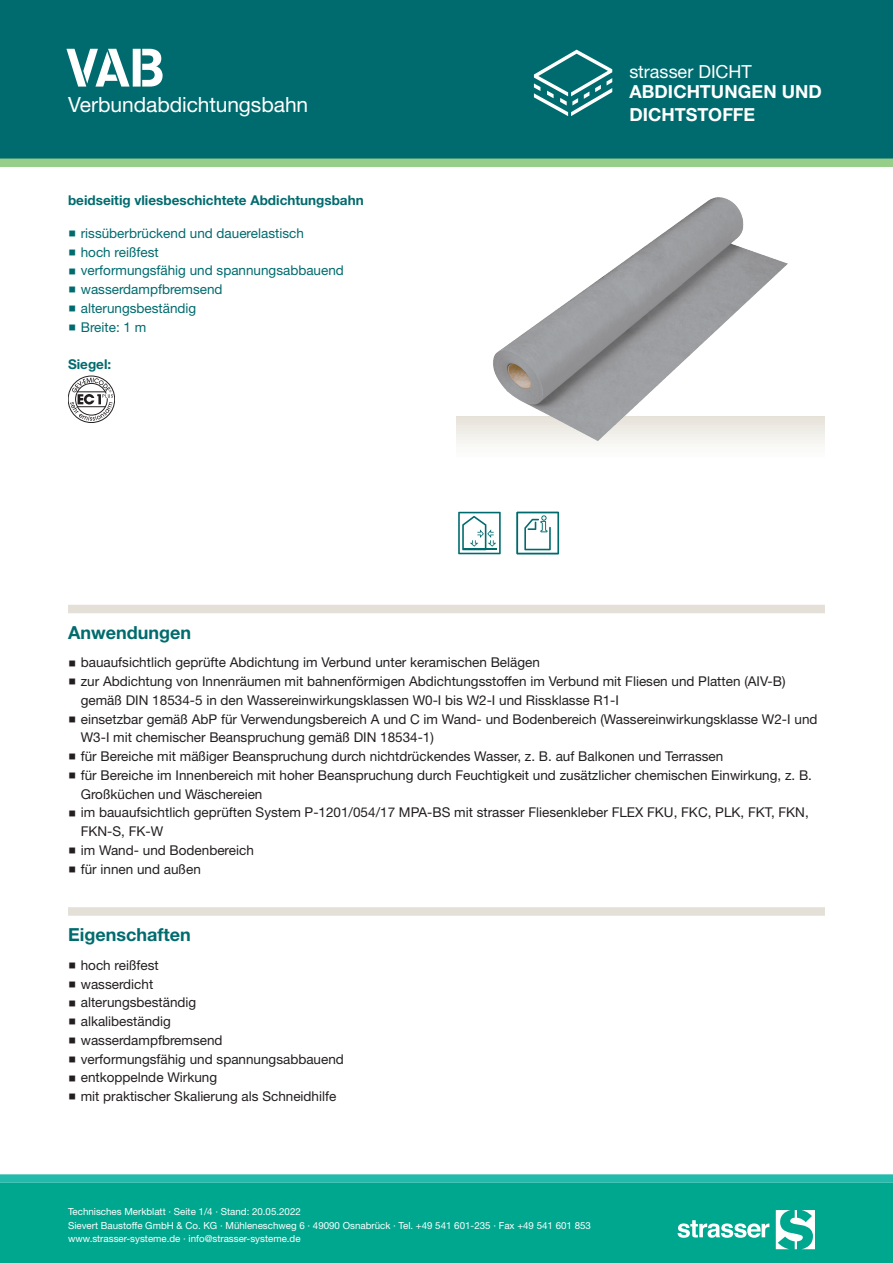
<style>
.page{position:relative;width:893px;height:1263px;background:#fff}
.page>*{position:absolute;margin:0;border:0;box-sizing:border-box;transform-origin:0 0}
.CB_AF_STR_Produkt_ku{font:700 54px "Standard CT Stencil";color:#fff}
.CB_AF_STR_Produkt_la{font:21px "Helvetica Neue LT Std";letter-spacing:-.005em;color:#fff}
.CB_AF_STR_Produktgru{font:700 18px/22.5px "Helvetica Neue LT Std";letter-spacing:.005em;color:#fff}
.CB_AF_STR_Ueberschri{font:700 18px "Helvetica Neue LT Std";color:#006b6e}
.CB_AF_STR_Produktgru-2{font:18px "Helvetica Neue LT Std";color:#fff}
.t1{font:13.5px/18.8px "Helvetica Neue LT Std";color:#231f20}
.t2{font:13.5px "Helvetica Neue LT Std";color:#006b6e}
.CB_AF_STR_Grundschri{font:700 13.5px "Helvetica Neue LT Std";color:#006b6e}
.t3{font:9.75px/13.5px "Helvetica Neue LT Std";color:#fff}
</style>
<div class="page">
<div style="left:0;top:0;width:893px;height:159px;background:#006b6e"></div>
<div style="left:0;top:159px;width:893px;height:8px;background:#96ce8a"></div>
<svg style="left:534px;top:50px;width:78px;height:66px"></svg>
<div style="left:0;top:1183px;width:893px;height:80px;background:#00a78f"></div>
<svg style="left:678px;top:1220px;width:91px;height:18px"></svg>
<svg style="left:776px;top:1210px;width:39px;height:39px"></svg>
<div style="left:0;top:1174px;width:893px;height:9px;background:#22bbab"></div>
<svg style="left:456px;top:416px;width:369px;height:29px"></svg>
<img style="left:492px;top:197px;width:297px;height:245px">
<svg style="left:458px;top:512px;width:43px;height:42px"></svg>
<hr style="left:463px;top:549px;width:34px;height:1px;background:#006b6e">
<svg style="left:516px;top:512px;width:43px;height:42px"></svg>
<div style="left:68px;top:376px;width:47px;height:47px;border:1px solid #231f20;border-radius:50%"></div>
<svg style="left:70px;top:378px;width:43px;height:43px"></svg>
<div style="left:68px;top:605px;width:757px;height:8px;background:#e5e0d7"></div>
<div style="left:68px;top:907px;width:757px;height:9px;background:#e5e0d7"></div>
<p class="CB_AF_STR_Produkt_ku" style="left:66px;top:34px;width:100px">VAB</p>
<p class="CB_AF_STR_Produkt_la" style="left:68px;top:92px;width:242px">Verbundabdichtungsbahn</p>
<p class="CB_AF_STR_Grundschri" style="left:68px;top:192px;width:297px">beidseitig vliesbeschichtete Abdichtungsbahn</p>
<p class="t2" style="left:81px;top:225px;width:225px">rissüberbrückend und dauerelastisch</p>
<p class="t2" style="left:81px;top:244px;width:80px">hoch reißfest</p>
<p class="t2" style="left:81px;top:263px;width:265px">verformungsfähig und spannungsabbauend</p>
<p class="t2" style="left:81px;top:281px;width:143px">wasserdampfbremsend</p>
<p class="t2" style="left:81px;top:300px;width:117px">alterungsbeständig</p>
<p class="t2" style="left:81px;top:319px;width:67px">Breite: 1 m</p>
<p class="CB_AF_STR_Grundschri" style="left:68px;top:356px;width:45px">Siegel:</p>
<p class="CB_AF_STR_Produktgru-2" style="left:629px;top:61px;width:124px">strasser DICHT</p>
<p class="CB_AF_STR_Produktgru" style="left:629px;top:80px;width:194px">ABDICHTUNGEN UND<br>DICHTSTOFFE</p>
<p class="CB_AF_STR_Ueberschri" style="left:68px;top:621px;width:125px">Anwendungen</p>
<p class="t1" style="left:81px;top:653px;width:461px">bauaufsichtlich geprüfte Abdichtung im Verbund unter keramischen Belägen</p>
<p class="t1" style="left:81px;top:672px;width:706px">zur Abdichtung von Innenräumen mit bahnenförmigen Abdichtungsstoffen im Verbund mit Fliesen und Platten (AIV-B) gemäß DIN 18534-5 in den Wassereinwirkungsklassen W0-I bis W2-I und Rissklasse R1-I</p>
<p class="t1" style="left:81px;top:709px;width:738px">einsetzbar gemäß AbP für Verwendungsbereich A und C im Wand- und Bodenbereich (Wassereinwirkungsklasse W2-I und<br>W3-I mit chemischer Beanspruchung gemäß DIN 18534-1)</p>
<p class="t1" style="left:81px;top:747px;width:644px">für Bereiche mit mäßiger Beanspruchung durch nichtdrückendes Wasser, z. B. auf Balkonen und Terrassen</p>
<p class="t1" style="left:81px;top:766px;width:733px">für Bereiche im Innenbereich mit hoher Beanspruchung durch Feuchtigkeit und zusätzlicher chemischen Einwirkung, z. B.<br>Großküchen und Wäschereien</p>
<p class="t1" style="left:81px;top:803px;width:729px">im bauaufsichtlich geprüften System P-1201/054/17 MPA-BS mit strasser Fliesenkleber FLEX FKU, FKC, PLK, FKT, FKN,<br>FKN-S, FK-W</p>
<p class="t1" style="left:81px;top:841px;width:175px">im Wand- und Bodenbereich</p>
<p class="t1" style="left:81px;top:859px;width:122px">für innen und außen</p>
<p class="CB_AF_STR_Ueberschri" style="left:68px;top:924px;width:124px">Eigenschaften</p>
<p class="t1" style="left:81px;top:955px;width:80px">hoch reißfest</p>
<p class="t1" style="left:81px;top:974px;width:74px">wasserdicht</p>
<p class="t1" style="left:81px;top:993px;width:117px">alterungsbeständig</p>
<p class="t1" style="left:81px;top:1012px;width:92px">alkalibeständig</p>
<p class="t1" style="left:81px;top:1030px;width:143px">wasserdampfbremsend</p>
<p class="t1" style="left:81px;top:1049px;width:265px">verformungsfähig und spannungsabbauend</p>
<p class="t1" style="left:81px;top:1068px;width:138px">entkoppelnde Wirkung</p>
<p class="t1" style="left:81px;top:1087px;width:257px">mit praktischer Skalierung als Schneidhilfe</p>
<p class="t3" style="left:68px;top:1205px;width:524px">Technisches Merkblatt · Seite 1/4 · Stand: 20.05.2022<br>Sievert Baustoffe GmbH &amp; Co. KG · Mühleneschweg 6 · 49090 Osnabrück · Tel. +49 541 601-235 · Fax +49 541 601 853 www.strasser-systeme.de · info@strasser-systeme.de</p>
</div>
